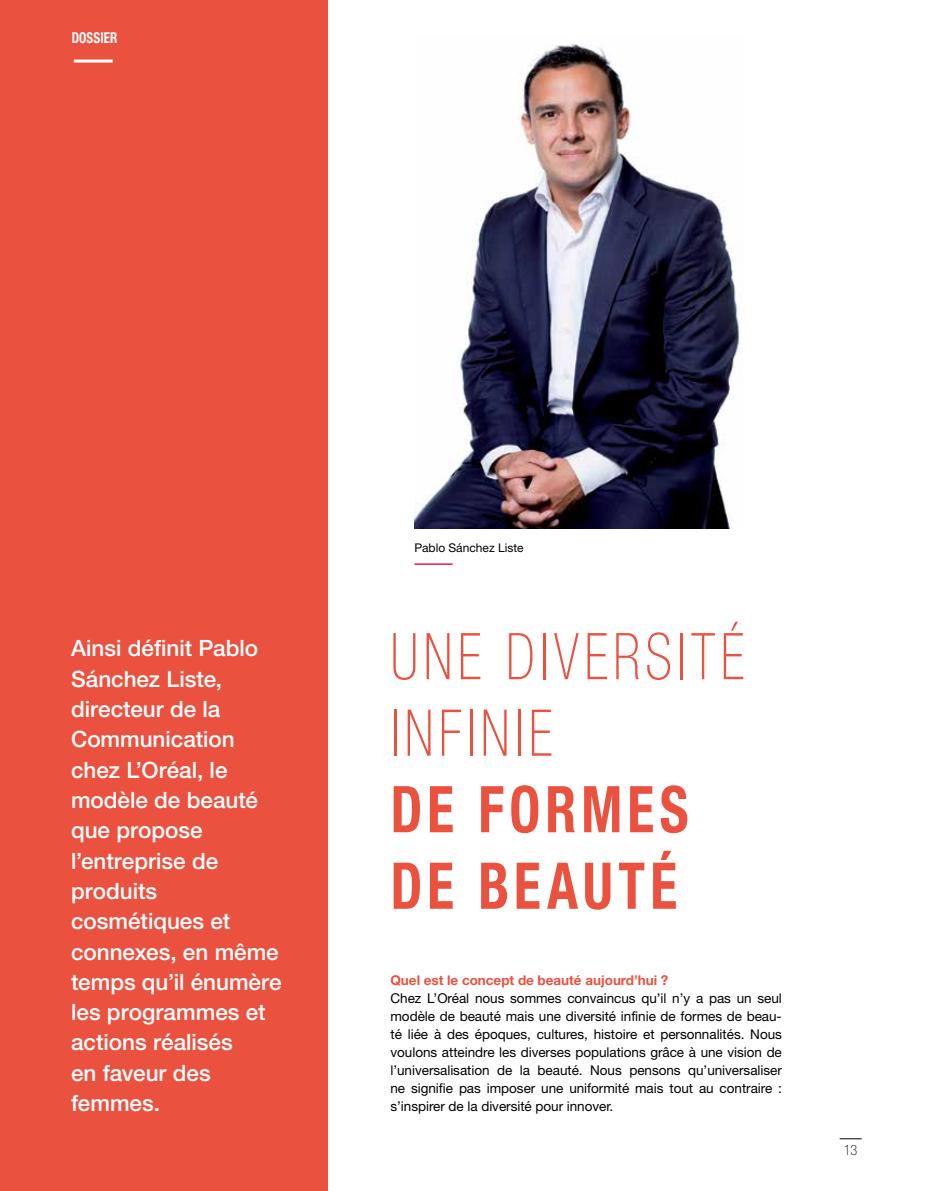
<style>
.page{position:relative;width:936px;height:1191px;background:#fff}
.page>*{position:absolute;margin:0;border:0;box-sizing:border-box;transform-origin:0 0}
.t1{font:100 condensed 64.5px/76.5px "Helvetica Neue LT Std";letter-spacing:.09em;color:#eb513f;scale:.86 1}
.t2{font:700 condensed 64.5px/76.5px "Helvetica Neue LT Std";letter-spacing:.09em;color:#eb513f;scale:.86 1}
.t3{font:500 22.5px/30.3px "Helvetica Neue LT Std";color:#fff}
.t4{font:700 condensed 15px "Helvetica Neue LT Std";letter-spacing:.005em;color:#fff;scale:.86 1}
.t5{font:100 condensed 14.25px "Helvetica Neue LT Std";color:#000}
.t6{font:13.5px/18px "Helvetica Neue LT Std";letter-spacing:-.005em;color:#000;text-align:justify}
.t7{font:700 13.5px "Helvetica Neue LT Std";letter-spacing:-.005em;color:#eb513f}
.t8{font:12px "Helvetica Neue LT Std";color:#000}
</style>
<div class="page">
<svg style="left:839px;top:1138px;width:22px;height:1px"></svg>
<div style="left:0;top:0;width:328px;height:1191px;background:#eb513f"></div>
<hr style="left:74px;top:60px;width:39px;height:3px;background:#fff">
<img style="left:414px;top:44px;width:328px;height:484px">
<hr style="left:414px;top:563px;width:38px;height:2px;background:#ed174f">
<p class="t4" style="left:72px;top:28px;width:54px">DOSSIER</p>
<p class="t3" style="left:71px;top:633px;width:212px">Ainsi définit Pablo<br>Sánchez Liste, directeur de la<br>Communication chez L’Oréal, le modèle de beauté que propose l’entreprise de produits cosmétiques et connexes, en même temps qu’il énumère les programmes et actions réalisés<br>en faveur des femmes.</p>
<p class="t8" style="left:414px;top:541px;width:111px">Pablo Sánchez Liste</p>
<h1 class="t1" style="left:390px;top:618px;width:412px">UNE DIVERSITÉ<br>INFINIE</h1>
<h1 class="t2" style="left:390px;top:770px;width:348px">DE FORMES<br>DE BEAUTÉ</h1>
<p class="t7" style="left:390px;top:972px;width:279px">Quel est le concept de beauté aujourd’hui ?</p>
<p class="t6" style="left:390px;top:989px;width:393px">Chez L’Oréal nous sommes convaincus qu’il n’y a pas un seul modèle de beauté mais une diversité infinie de formes de beau&shy;té liée à des époques, cultures, histoire et personnalités. Nous voulons atteindre les diverses populations grâce à une vision de l’universalisation de la beauté. Nous pensons qu’universaliser ne signifie pas imposer une uniformité mais tout au contraire : s’inspirer de la diversité pour innover.</p>
<p class="t5" style="left:843px;top:1142px;width:15px">13</p>
</div>
